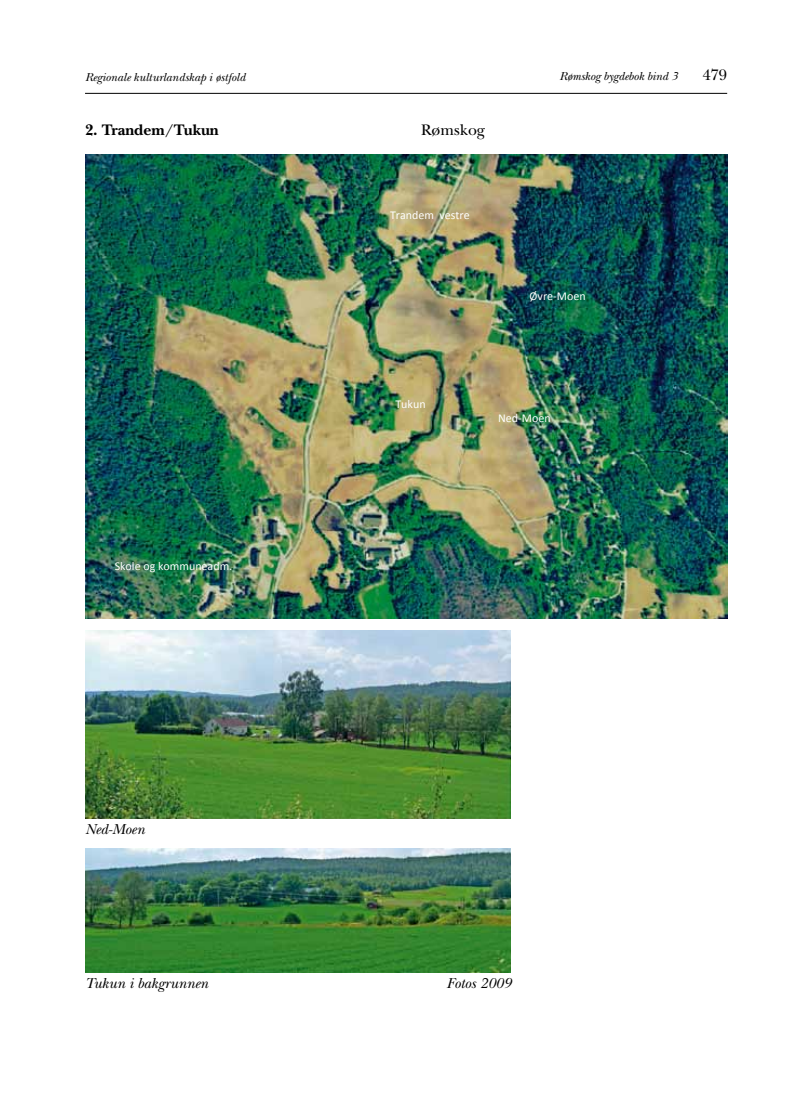
<style>
.page{position:relative;width:808px;height:1106px;background:#fff}
.page>*{position:absolute;margin:0;border:0;box-sizing:border-box;transform-origin:0 0}
.t1{font:700 15.9px "New Baskerville";color:#000}
.t2{font:15.9px "New Baskerville";color:#000}
.t3{font:italic 15px "New Baskerville";color:#000}
.t4{font:12px "Calibri";color:#fff}
.t5{font:italic 12px "New Baskerville";color:#000}
</style>
<div class="page">
<hr style="left:85px;top:93px;width:642px;height:1px;background:#000">
<img style="left:85px;top:154px;width:642px;height:465px">
<img style="left:85px;top:630px;width:425px;height:188px">
<img style="left:85px;top:848px;width:425px;height:124px">
<p class="t5" style="left:85px;top:70px;width:162px">Regionale kulturlandskap i østfold</p>
<p class="t5" style="left:559px;top:69px;width:120px">Rømskog bygdebok bind 3</p>
<h1 class="t2" style="left:702px;top:65px;width:26px">479</h1>
<h1 class="t1" style="left:85px;top:120px;width:135px">2. Trandem/Tukun</h1>
<h1 class="t2" style="left:421px;top:120px;width:66px">Rømskog</h1>
<p class="t4" style="left:115px;top:558px;width:119px">Skole og kommuneadm.</p>
<p class="t3" style="left:85px;top:820px;width:61px">Ned-Moen</p>
<p class="t4" style="left:390px;top:207px;width:81px">Trandem vestre</p>
<p class="t4" style="left:530px;top:288px;width:58px">Øvre--‐Moen</p>
<p class="t4" style="left:395px;top:396px;width:32px">Tukun</p>
<p class="t4" style="left:498px;top:410px;width:54px">Ned--‐Moen</p>
<p class="t3" style="left:85px;top:974px;width:125px">Tukun i bakgrunnen</p>
<p class="t3" style="left:447px;top:974px;width:66px">Fotos 2009</p>
</div>
